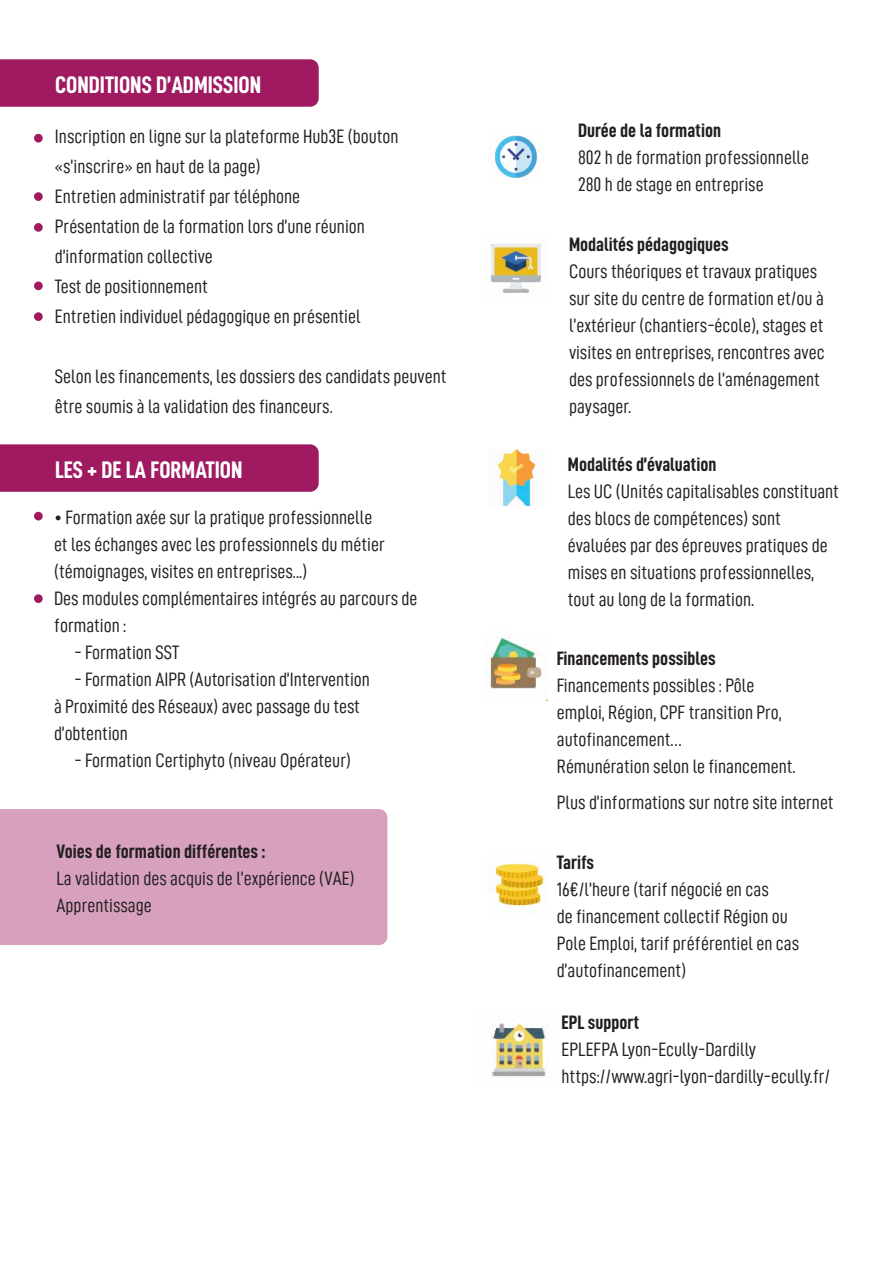
<style>
.page{position:relative;width:893px;height:1263px;background:#fff}
.page>*{position:absolute;margin:0;border:0;box-sizing:border-box;transform-origin:0 0}
.t1{font:24px "D DIN Condensed Bold";color:#fff}
.t2{font:19.5px/27px "D DIN Condensed";color:#231f20}
.t3{font:19.5px "D DIN Condensed Bold";color:#231f20}
.s1{font-family:"D DIN Condensed Bold"}
</style>
<div class="page">
<div style="left:0;top:809px;width:387px;height:136px;background:#d7a1be"></div>
<div style="left:0;top:59px;width:319px;height:48px;background:#9f1a60"></div>
<div style="left:34px;top:134px;width:9px;height:9px;background:#9f1a60;border-radius:50%"></div>
<div style="left:34px;top:223px;width:9px;height:9px;background:#9f1a60;border-radius:50%"></div>
<div style="left:34px;top:192px;width:9px;height:9px;background:#9f1a60;border-radius:50%"></div>
<div style="left:0;top:444px;width:319px;height:48px;background:#9f1a60"></div>
<div style="left:34px;top:281px;width:9px;height:9px;background:#9f1a60;border-radius:50%"></div>
<div style="left:34px;top:512px;width:9px;height:8px;background:#9f1a60;border-radius:50%"></div>
<div style="left:34px;top:594px;width:9px;height:9px;background:#9f1a60;border-radius:50%"></div>
<img style="left:487px;top:636px;width:60px;height:65px">
<img style="left:487px;top:861px;width:60px;height:52px">
<img style="left:491px;top:1023px;width:58px;height:54px">
<img style="left:494px;top:450px;width:42px;height:55px">
<img style="left:487px;top:244px;width:54px;height:49px">
<img style="left:494px;top:135px;width:47px;height:45px">
<div style="left:34px;top:312px;width:9px;height:9px;background:#9f1a60;border-radius:50%"></div>
<p class="t1" style="left:55px;top:72px;width:208px">CONDITIONS D’ADMISSION</p>
<p class="t2" style="left:55px;top:121px;width:345px;line-height:30px">Inscription en ligne sur la plateforme Hub3E (bouton «s’inscrire» en haut de la page)</p>
<p class="t2" style="left:55px;top:183px;width:247px">Entretien administratif par téléphone</p>
<p class="t2" style="left:55px;top:211px;width:312px;line-height:30px">Présentation de la formation lors d’une réunion d’information collective</p>
<p class="t2" style="left:55px;top:273px;width:154px">Test de positionnement</p>
<p class="t2" style="left:55px;top:303px;width:307px">Entretien individuel pédagogique en présentiel</p>
<p class="t2" style="left:55px;top:361px;width:393px;line-height:30px">Selon les financements, les dossiers des candidats peuvent être soumis à la validation des financeurs.</p>
<p class="t1" style="left:55px;top:457px;width:189px">LES + DE LA FORMATION</p>
<p class="t2" style="left:54px;top:504px;width:332px">• Formation axée sur la pratique professionnelle et les échanges avec les professionnels du métier (témoignages, visites en entreprises...)</p>
<p class="t2" style="left:54px;top:585px;width:365px">Des modules complémentaires intégrés au parcours de formation :</p>
<p class="t2" style="left:74px;top:639px;width:106px">- Formation SST</p>
<p class="t2" style="left:54px;top:666px;width:318px;text-indent:20px">- Formation AIPR (Autorisation d’Intervention à Proximité des Réseaux) avec passage du test d’obtention</p>
<p class="t2" style="left:74px;top:747px;width:278px">- Formation Certiphyto (niveau Opérateur)</p>
<p class="t3" style="left:57px;top:841px;width:210px">Voies de formation différentes :</p>
<p class="t2" style="left:57px;top:865px;width:300px">La validation des acquis de l’expérience (VAE)</p>
<p class="t2" style="left:57px;top:892px;width:97px">Apprentissage</p>
<p class="t3" style="left:578px;top:120px;width:144px">Durée de la formation</p>
<p class="t2" style="left:578px;top:144px;width:233px">802 h de formation professionnelle</p>
<p class="t2" style="left:578px;top:171px;width:187px">280 h de stage en entreprise</p>
<p class="t3" style="left:569px;top:234px;width:161px">Modalités pédagogiques</p>
<p class="t2" style="left:569px;top:258px;width:257px">Cours théoriques et travaux pratiques sur site du centre de formation et/ou à l’extérieur (chantiers-école), stages et visites en entreprises, rencontres avec des professionnels de l’aménagement paysager.</p>
<p class="t3" style="left:568px;top:454px;width:150px">Modalités d’évaluation</p>
<p class="t2" style="left:568px;top:477px;width:273px">Les UC (Unités capitalisables constituant des blocs de compétences) sont évaluées par des épreuves pratiques de mises en situations professionnelles, tout au long de la formation.</p>
<p class="t3" style="left:557px;top:647px;width:160px">Financements possibles</p>
<p class="t2" style="left:557px;top:671px;width:226px">Financements possibles : Pôle emploi, Région, CPF transition Pro, autofinancement…</p>
<p class="t2" style="left:557px;top:752px;width:240px">Rémunération selon le financement.</p>
<p class="t2" style="left:557px;top:788px;width:278px">Plus d’informations sur notre site internet</p>
<p class="t3" style="left:557px;top:851px;width:39px">Tarifs</p>
<p class="t2" style="left:557px;top:875px;width:244px">16€/l’heure (tarif négocié en cas<br>de financement collectif Région ou<br>Pole Emploi, tarif préférentiel en cas d’autofinancement)</p>
<p class="t2" style="left:562px;top:1009px;width:196px"><span class="s1">EPL support<br></span>EPLEFPA Lyon-Ecully-Dardilly</p>
<p class="t2" style="left:562px;top:1063px;width:270px">https://www.agri-lyon-dardilly-ecully.fr/</p>
</div>
